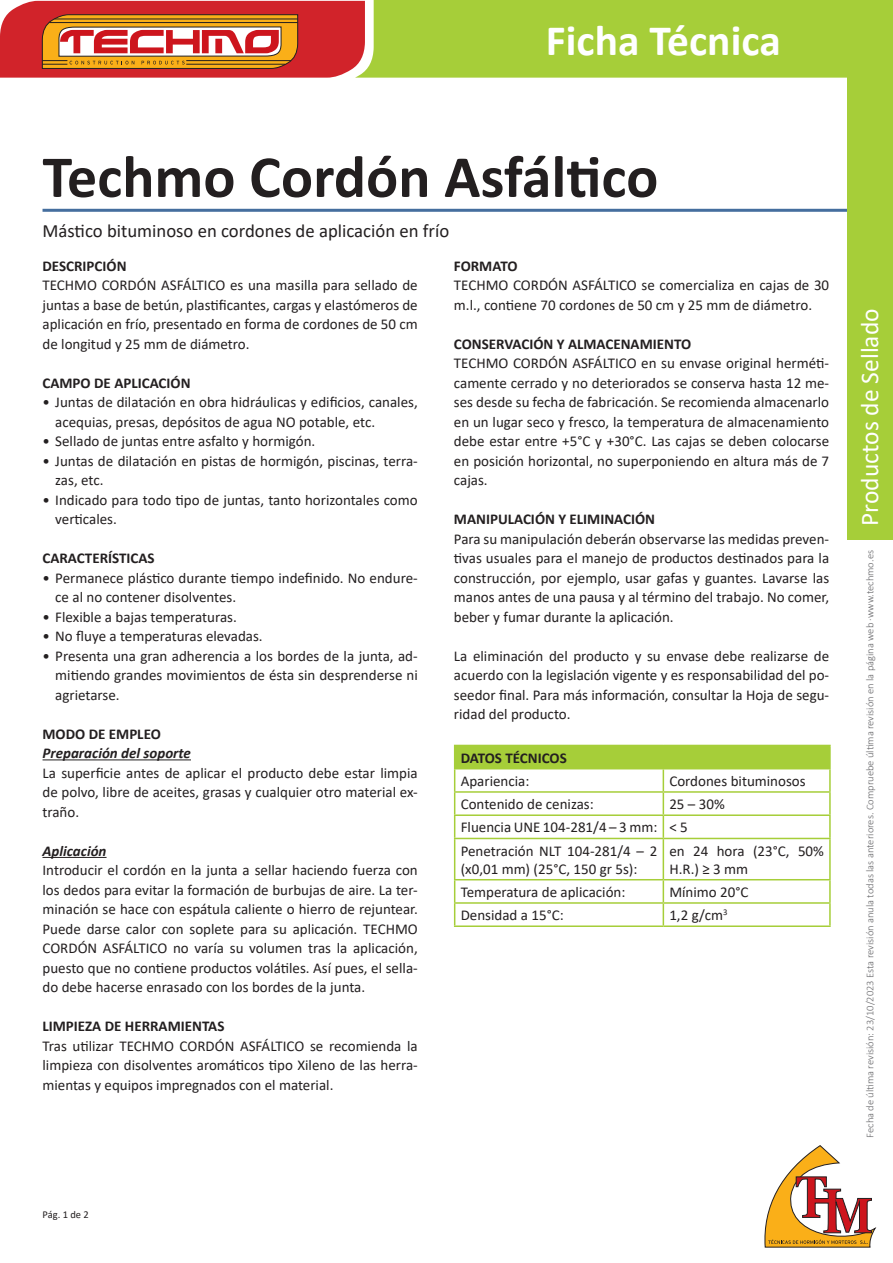
<style>
.page{position:relative;width:893px;height:1263px;background:#fff}
.page>*{position:absolute;margin:0;border:0;box-sizing:border-box;transform-origin:0 0}
.t1{font:700 60px "Calibri";color:#231f20}
.t2{font:700 43.5px "Calibri";color:#fff}
.t3{font:25.5px "Calibri";color:#fff}
.t4{font:18.75px "Calibri";color:#231f20}
.general{font:15px/19.5px "Calibri";color:#231f20;text-align:justify}
.ladillo{font:700 15px "Calibri";color:#231f20}
.ladillo_2{font:italic 700 15px "Calibri";color:#231f20}
.t5{font:300 10.5px "Calibri";color:#67676a}
.general-2{font:10.5px "Calibri";color:#231f20}
</style>
<div class="page">
<hr style="left:43px;top:209px;width:807px;height:3px;background:#456e9e">
<div style="left:848px;top:74px;width:45px;height:466px;background:#a6ce39"></div>
<svg style="left:0;top:0;width:893px;height:78px;background:#b9a03f"></svg>
<hr style="left:186px;top:64px;width:99px;height:1px;background:#231f20">
<svg style="left:764px;top:1145px;width:113px;height:103px"></svg>
<hr style="left:43px;top:759px;width:148px;height:1px;background:#231f20">
<hr style="left:43px;top:857px;width:64px;height:1px;background:#231f20">
<div style="left:455px;top:745px;width:375px;height:24px;background:#a6ce39"></div>
<hr style="left:454px;top:745px;width:209px;height:1px;background:#a6ce39">
<hr style="left:663px;top:745px;width:168px;height:1px;background:#a6ce39">
<hr style="left:829px;top:746px;width:2px;height:22px;background:#a6ce39">
<hr style="left:663px;top:768px;width:168px;height:1px;background:#a6ce39">
<hr style="left:829px;top:769px;width:2px;height:22px;background:#a6ce39">
<hr style="left:454px;top:791px;width:209px;height:2px;background:#a6ce39">
<hr style="left:663px;top:791px;width:168px;height:2px;background:#a6ce39">
<hr style="left:829px;top:793px;width:2px;height:21px;background:#a6ce39">
<hr style="left:454px;top:814px;width:209px;height:2px;background:#a6ce39">
<svg style="left:454px;top:746px;width:1px;height:92px"></svg>
<hr style="left:663px;top:814px;width:168px;height:2px;background:#a6ce39">
<svg style="left:663px;top:769px;width:1px;height:69px"></svg>
<hr style="left:829px;top:816px;width:2px;height:22px;background:#a6ce39">
<hr style="left:454px;top:838px;width:209px;height:1px;background:#a6ce39">
<hr style="left:454px;top:839px;width:1px;height:40px;background:#a6ce39">
<hr style="left:663px;top:838px;width:168px;height:1px;background:#a6ce39">
<hr style="left:663px;top:839px;width:1px;height:40px;background:#a6ce39">
<hr style="left:829px;top:839px;width:2px;height:40px;background:#a6ce39">
<hr style="left:454px;top:879px;width:209px;height:1px;background:#a6ce39">
<hr style="left:663px;top:879px;width:168px;height:1px;background:#a6ce39">
<hr style="left:829px;top:880px;width:2px;height:22px;background:#a6ce39">
<hr style="left:454px;top:902px;width:209px;height:2px;background:#a6ce39">
<svg style="left:454px;top:880px;width:1px;height:45px"></svg>
<hr style="left:663px;top:902px;width:168px;height:2px;background:#a6ce39">
<svg style="left:663px;top:880px;width:1px;height:45px"></svg>
<hr style="left:829px;top:904px;width:2px;height:21px;background:#a6ce39">
<hr style="left:454px;top:925px;width:209px;height:2px;background:#a6ce39">
<hr style="left:663px;top:925px;width:168px;height:2px;background:#a6ce39">
<h2 class="t2" style="left:546px;top:10px;width:236px">Ficha Técnica</h2>
<h1 class="t1" style="left:43px;top:134px;width:617px">Techmo Cordón Asfáltico</h1>
<p class="t4" style="left:43px;top:218px;width:408px">Mástico bituminoso en cordones de aplicación en frío</p>
<p class="ladillo" style="left:43px;top:255px;width:86px">DESCRIPCIÓN</p>
<p class="general" style="left:43px;top:275px;width:377px">TECHMO CORDÓN ASFÁLTICO es una masilla para sellado de juntas a base de betún, plastificantes, cargas y elastómeros de aplicación en frío, presentado en forma de cordones de 50 cm de longitud y 25 mm de diámetro.</p>
<p class="ladillo" style="left:43px;top:372px;width:150px">CAMPO DE APLICACIÓN</p>
<p class="general" style="left:55px;top:392px;width:364px;text-indent:-13px">• Juntas de dilatación en obra hidráulicas y edificios, canales, acequias, presas, depósitos de agua NO potable, etc.</p>
<p class="general" style="left:43px;top:431px;width:274px">• Sellado de juntas entre asfalto y hormigón.</p>
<p class="general" style="left:55px;top:451px;width:364px;text-indent:-13px">• Juntas de dilatación en pistas de hormigón, piscinas, terra&shy;zas, etc.</p>
<p class="general" style="left:55px;top:490px;width:364px;text-indent:-13px">• Indicado para todo tipo de juntas, tanto horizontales como verticales.</p>
<p class="ladillo" style="left:43px;top:548px;width:114px">CARACTERÍSTICAS</p>
<p class="general" style="left:55px;top:568px;width:364px;text-indent:-13px">• Permanece plástico durante tiempo indefinido. No endure&shy;ce al no contener disolventes.</p>
<p class="general" style="left:43px;top:607px;width:196px">• Flexible a bajas temperaturas.</p>
<p class="general" style="left:43px;top:626px;width:222px">• No fluye a temperaturas elevadas.</p>
<p class="general" style="left:55px;top:646px;width:364px;text-indent:-13px">• Presenta una gran adherencia a los bordes de la junta, ad&shy;mitiendo grandes movimientos de ésta sin desprenderse ni agrietarse.</p>
<p class="ladillo" style="left:43px;top:723px;width:120px">MODO DE EMPLEO</p>
<p class="ladillo_2" style="left:43px;top:743px;width:150px">Preparación del soporte</p>
<p class="general" style="left:43px;top:763px;width:377px">La superficie antes de aplicar el producto debe estar limpia de polvo, libre de aceites, grasas y cualquier otro material ex&shy;traño.</p>
<p class="ladillo_2" style="left:43px;top:840px;width:66px">Aplicación</p>
<p class="general" style="left:43px;top:860px;width:377px">Introducir el cordón en la junta a sellar haciendo fuerza con los dedos para evitar la formación de burbujas de aire. La ter&shy;minación se hace con espátula caliente o hierro de rejuntear.<br>Puede darse calor con soplete para su aplicación. TECHMO CORDÓN ASFÁLTICO no varía su volumen tras la aplicación, puesto que no contiene productos volátiles. Así pues, el sella&shy;do debe hacerse enrasado con los bordes de la junta.</p>
<p class="ladillo" style="left:43px;top:1016px;width:183px">LIMPIEZA DE HERRAMIENTAS</p>
<p class="general" style="left:43px;top:1036px;width:377px">Tras utilizar TECHMO CORDÓN ASFÁLTICO se recomienda la limpieza con disolventes aromáticos tipo Xileno de las herra&shy;mientas y equipos impregnados con el material.</p>
<p class="ladillo" style="left:454px;top:255px;width:65px">FORMATO</p>
<p class="general" style="left:454px;top:275px;width:377px">TECHMO CORDÓN ASFÁLTICO se comercializa en cajas de 30 m.l., contiene 70 cordones de 50 cm y 25 mm de diámetro.</p>
<p class="ladillo" style="left:454px;top:333px;width:239px">CONSERVACIÓN Y ALMACENAMIENTO</p>
<p class="general" style="left:454px;top:353px;width:377px">TECHMO CORDÓN ASFÁLTICO en su envase original herméti&shy;camente cerrado y no deteriorados se conserva hasta 12 me&shy;ses desde su fecha de fabricación. Se recomienda almacenarlo en un lugar seco y fresco, la temperatura de almacenamiento debe estar entre +5°C y +30°C. Las cajas se deben colocarse en posición horizontal, no superponiendo en altura más de 7 cajas.</p>
<p class="ladillo" style="left:454px;top:509px;width:203px">MANIPULACIÓN Y ELIMINACIÓN</p>
<p class="general" style="left:454px;top:529px;width:377px">Para su manipulación deberán observarse las medidas preven&shy;tivas usuales para el manejo de productos destinados para la construcción, por ejemplo, usar gafas y guantes. Lavarse las manos antes de una pausa y al término del trabajo. No comer, beber y fumar durante la aplicación.</p>
<p class="general" style="left:454px;top:646px;width:377px">La eliminación del producto y su envase debe realizarse de acuerdo con la legislación vigente y es responsabilidad del po&shy;seedor final. Para más información, consultar la Hoja de segu&shy;ridad del producto.</p>
<p class="ladillo" style="left:461px;top:747px;width:108px">DATOS TÉCNICOS</p>
<p class="general" style="left:461px;top:771px;width:70px">Apariencia:</p>
<p class="general" style="left:669px;top:771px;width:138px">Cordones bituminosos</p>
<p class="general" style="left:461px;top:794px;width:135px">Contenido de cenizas:</p>
<p class="general" style="left:669px;top:794px;width:57px">25 – 30%</p>
<p class="general" style="left:461px;top:817px;width:198px">Fluencia UNE 104-281/4 – 3 mm:</p>
<p class="general" style="left:669px;top:817px;width:20px">&lt; 5</p>
<p class="general" style="left:461px;top:841px;width:198px;line-height:18px">Penetración NLT 104-281/4 – 2 (x0,01 mm) (25°C, 150 gr 5s):</p>
<p class="general" style="left:669px;top:841px;width:156px;line-height:18px">en 24 hora (23°C, 50%<br>H.R.) ≥ 3 mm</p>
<p class="general" style="left:461px;top:882px;width:166px">Temperatura de aplicación:</p>
<p class="general" style="left:669px;top:882px;width:81px">Mínimo 20°C</p>
<p class="general" style="left:461px;top:905px;width:105px">Densidad a 15°C:</p>
<p class="general" style="left:669px;top:905px;width:60px">1,2 g/cm<sup>3</sup></p>
<p class="general-2" style="left:43px;top:1207px;width:48px">Pág. 1 de 2</p>
<h3 class="t3" style="left:852px;top:526px;width:219px;rotate:-90deg">Productos de Sellado</h3>
<p class="t5" style="left:863px;top:1138px;width:589px;rotate:-90deg">Fecha de última revisión: 23/10/2023 Esta revisión anula todas las anteriores. Compruebe última revisión en la página web ·www.techmo.es</p>
</div>
